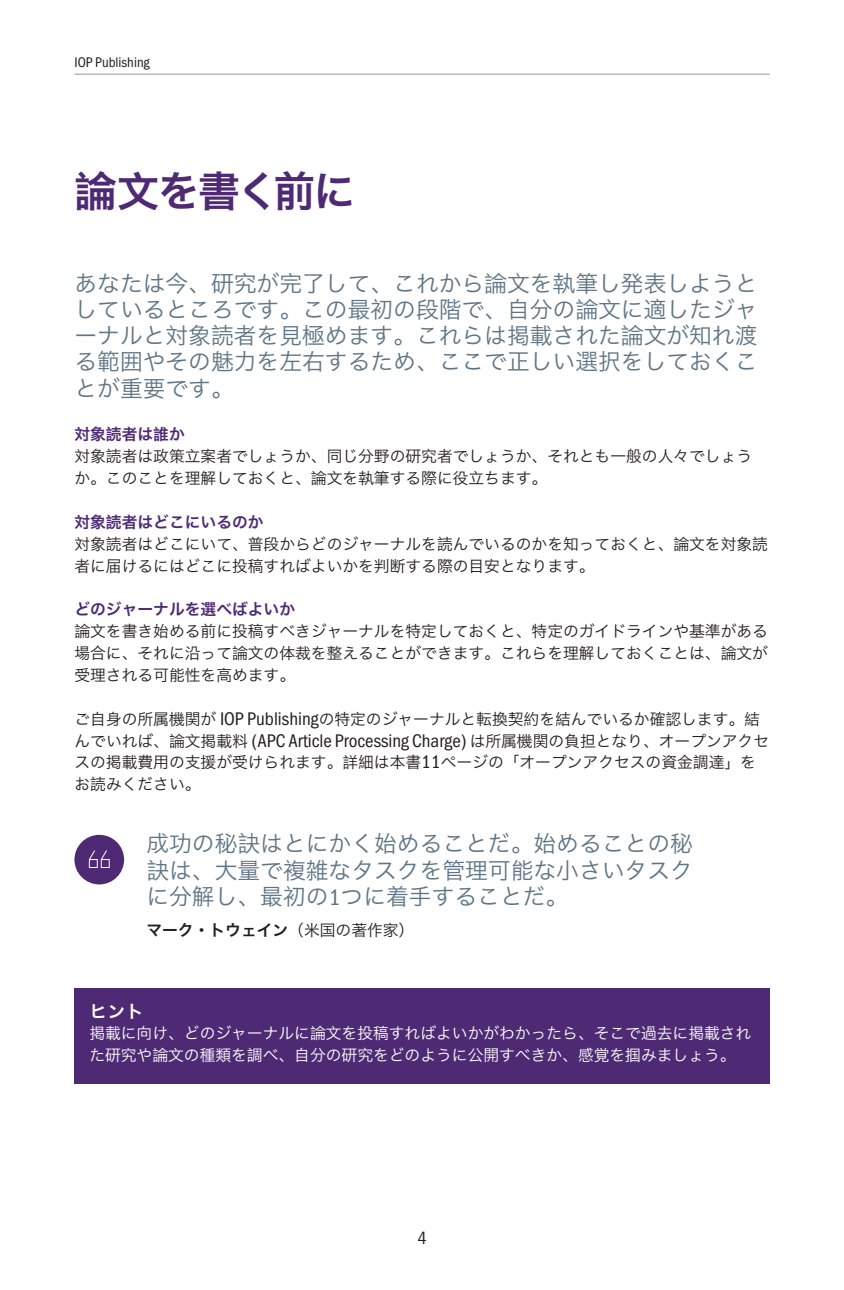
<style>
.page{position:relative;width:844px;height:1290px;background:#fff}
.page>*{position:absolute;margin:0;border:0;box-sizing:border-box;transform-origin:0 0}
.t1{font:42px "Hiragino Sans GB W6";letter-spacing:-.04em;color:#4e2a74}
.t2{font:22.75px/26.2px "Hiragino Sans GB W3";color:#5f7585;text-align:justify}
.t3{font:17.5px "Hiragino Sans GB W6";color:#fff}
.t4{font:17.5px "Franklin Gothic Cond ITC";color:#231f20}
.t5{font:15.75px/21.9px "Hiragino Sans GB W3";color:#231f20}
.t6{font:15.75px/21.9px "Hiragino Sans GB W3";color:#fff}
.t7{font:15.75px "Hiragino Sans GB W6";color:#4e2a74}
.t8{font:15.75px "Hiragino Sans GB W6";color:#231f20}
.t9{font:14px "Franklin Gothic Cond ITC";color:#231f20}
.s1{font-family:"Franklin Gothic Cond ITC";font-size:18.38px}
.s2{font-family:"Franklin Gothic Cond ITC"}
.s3{font-family:"Hiragino Sans GB W3"}
</style>
<div class="page">
<hr style="left:74px;top:74px;width:695px;height:1px;background:#939598">
<div style="left:74px;top:987px;width:695px;height:96px;background:#4e2a74"></div>
<div style="left:74px;top:835px;width:50px;height:49px;background:#4e2a74;border-radius:50%"></div>
<svg style="left:89px;top:850px;width:21px;height:18px"></svg>
<p class="t9" style="left:74px;top:54px;width:77px">IOP Publishing</p>
<h1 class="t1" style="left:74px;top:163px;width:282px">論文を書く前に</h1>
<h2 class="t2" style="left:74px;top:269px;width:684px">あなたは今、研究が完了して、これから論文を執筆し発表しようとしているところです。この最初の段階で、自分の論文に適したジャーナルと対象読者を見極めます。これらは掲載された論文が知れ渡る範囲やその魅力を左右するため、ここで正しい選択をしておくことが重要です。</h2>
<p class="t7" style="left:74px;top:424px;width:112px">対象読者は誰か</p>
<p class="t5" style="left:74px;top:445px;width:679px">対象読者は政策立案者でしょうか、同じ分野の研究者でしょうか、それとも一般の人々でしょうか。このことを理解しておくと、論文を執筆する際に役立ちます。</p>
<p class="t7" style="left:74px;top:511px;width:190px">対象読者はどこにいるのか</p>
<p class="t5" style="left:74px;top:532px;width:695px">対象読者はどこにいて、普段からどのジャーナルを読んでいるのかを知っておくと、論文を対象読者に届けるにはどこに投稿すればよいかを判断する際の目安となります。</p>
<p class="t7" style="left:74px;top:599px;width:222px">どのジャーナルを選べばよいか</p>
<p class="t5" style="left:74px;top:620px;width:695px;text-align:justify">論文を書き始める前に投稿すべきジャーナルを特定しておくと、特定のガイドラインや基準がある場合に、それに沿って論文の体裁を整えることができます。これらを理解しておくことは、論文が受理される可能性を高めます。</p>
<p class="t5" style="left:74px;top:707px;width:696px">ご自身の所属機関が <span class="s1">IOP Publishing</span>の特定のジャーナルと転換契約を結んでいるか確認します。結んでいれば、論文掲載料 <span class="s1">(APC Article Processing Charge)</span> は所属機関の負担となり、オープンアクセスの掲載費用の支援が受けられます。詳細は本書<span class="s1">11</span>ページの「オープンアクセスの資金調達」をお読みください。</p>
<h2 class="t2" style="left:146px;top:830px;width:547px">成功の秘訣はとにかく始めることだ。始めることの秘訣は、大量で複雑なタスクを管理可能な小さいタスクに分解し、最初の<span class="s2">1</span>つに着手することだ。</h2>
<p class="t8" style="left:146px;top:920px;width:269px">マーク・トウェイン<span class="s3">（米国の著作家）</span></p>
<p class="t3" style="left:89px;top:999px;width:56px">ヒント</p>
<p class="t6" style="left:89px;top:1022px;width:663px">掲載に向け、どのジャーナルに論文を投稿すればよいかがわかったら、そこで過去に掲載された研究や論文の種類を調べ、自分の研究をどのように公開すべきか、感覚を掴みましょう。</p>
<p class="t4" style="left:417px;top:1228px;width:11px">4</p>
</div>
